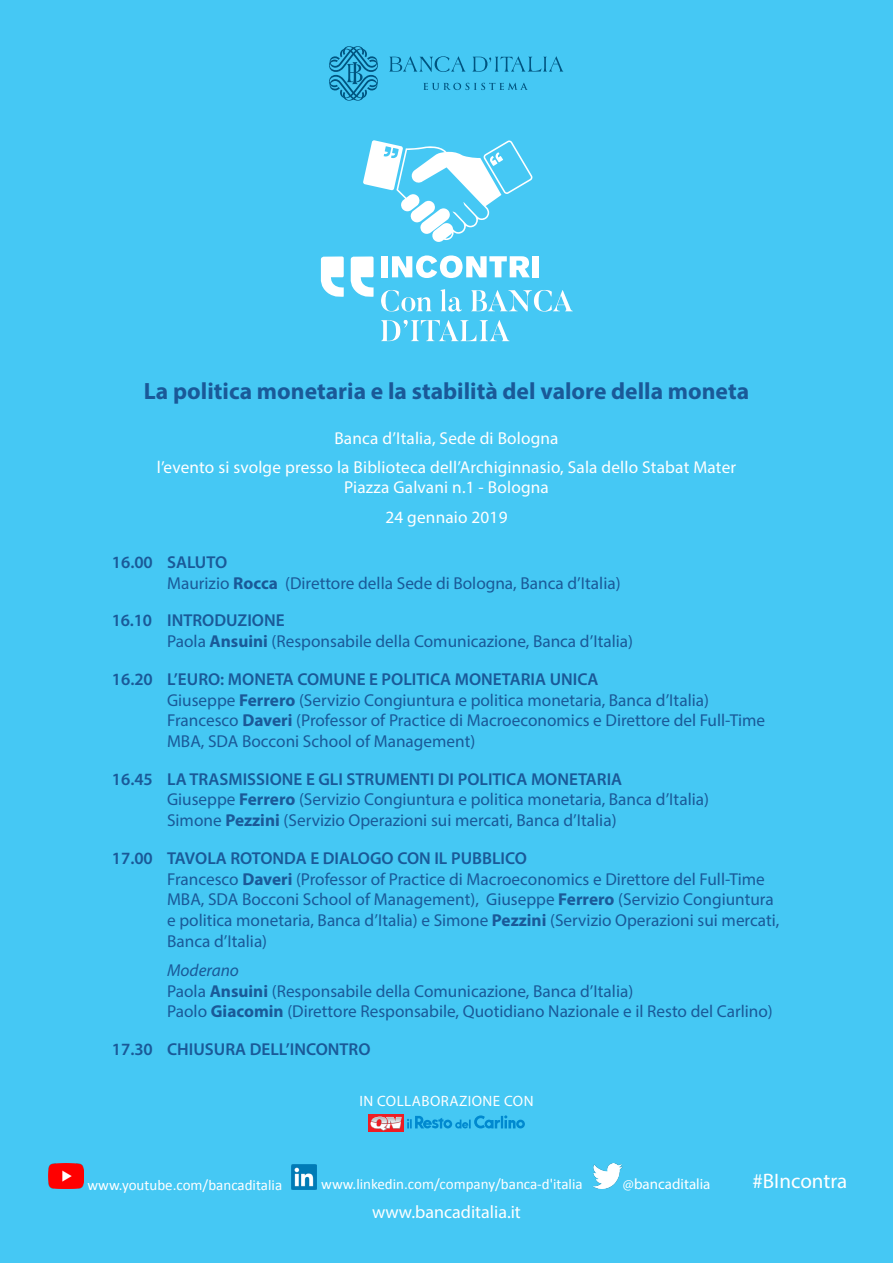
<style>
.page{position:relative;width:893px;height:1263px;background:#45c8f4}
.page>*{position:absolute;margin:0;border:0;box-sizing:border-box;transform-origin:0 0}
.t1{font:700 23.55px "Myriad Pro";color:#1a5998}
.t2{font:21px "Myriad Pro";color:#fff}
.t3{font:18px "Myriad Pro";color:#fff}
.t4{font:17.25px/20.7px "Myriad Pro";color:#1a5998}
.t5{font:17.25px/29.2px "Myriad Pro";letter-spacing:.01em;color:#fff;text-align:center}
.t6{font:600 17.25px "Myriad Pro";color:#1a5998}
.t7{font:15px "Calibri";color:#fff}
.t8{font:15px "Myriad Pro";letter-spacing:.03em;color:#fff}
.t9{font:15px "Myriad Pro";color:#fff}
.s1{font-weight:600}
.s2{font-weight:700}
.s3{font-style:italic}
</style>
<div class="page">
<svg style="left:381px;top:290px;width:50px;height:22px"></svg>
<svg style="left:440px;top:289px;width:22px;height:23px"></svg>
<svg style="left:471px;top:290px;width:102px;height:22px"></svg>
<svg style="left:381px;top:320px;width:128px;height:21px"></svg>
<div style="left:381px;top:256px;width:7px;height:21px;background:#fff"></div>
<svg style="left:392px;top:255px;width:138px;height:23px"></svg>
<div style="left:532px;top:256px;width:7px;height:21px;background:#fff"></div>
<svg style="left:350px;top:256px;width:24px;height:41px"></svg>
<svg style="left:320px;top:256px;width:24px;height:41px"></svg>
<svg style="left:363px;top:140px;width:170px;height:102px"></svg>
<svg style="left:389px;top:56px;width:76px;height:16px"></svg>
<svg style="left:472px;top:56px;width:91px;height:16px"></svg>
<svg style="left:423px;top:83px;width:105px;height:7px"></svg>
<svg style="left:329px;top:46px;width:49px;height:55px"></svg>
<img style="left:593px;top:1164px;width:30px;height:24px">
<img style="left:48px;top:1163px;width:35px;height:25px">
<img style="left:292px;top:1164px;width:24px;height:25px">
<svg style="left:369px;top:1115px;width:35px;height:17px"></svg>
<svg style="left:371px;top:1117px;width:30px;height:14px"></svg>
<svg style="left:407px;top:1115px;width:118px;height:13px"></svg>
<h1 class="t1" style="left:144px;top:376px;width:607px">La politica monetaria e la stabilità del valore della moneta</h1>
<p class="t5" style="left:157px;top:423px;width:581px">Banca d’Italia, Sede di Bologna<br>l’evento si svolge presso la Biblioteca dell’Archiginnasio, Sala dello Stabat Mater</p>
<p class="t5" style="left:344px;top:473px;width:206px">Piazza Galvani n.1 - Bologna<br>24 gennaio 2019</p>
<p class="t4" style="left:167px;top:552px;width:455px;text-indent:-55px"><span class="s1">16.00 SALUTO<br></span>Maurizio <span class="s2">Rocca</span> (Direttore della Sede di Bologna, Banca d’Italia)</p>
<p class="t4" style="left:167px;top:610px;width:467px;text-indent:-55px"><span class="s1">16.10 INTRODUZIONE<br></span>Paola <span class="s2">Ansuini</span> (Responsabile della Comunicazione, Banca d’Italia)</p>
<p class="t4" style="left:167px;top:668px;width:599px;text-indent:-55px"><span class="s1">16.20 L’EURO: MONETA COMUNE E POLITICA MONETARIA UNICA<br></span>Giuseppe <span class="s2">Ferrero</span> (Servizio Congiuntura e politica monetaria, Banca d’Italia)<br>Francesco <span class="s2">Daveri</span> (Professor of Practice di Macroeconomics e Direttore del Full-Time MBA, SDA Bocconi School of Management)</p>
<p class="t4" style="left:167px;top:768px;width:543px;text-indent:-55px"><span class="s1">16.45 LA TRASMISSIONE E GLI STRUMENTI DI POLITICA MONETARIA<br></span>Giuseppe <span class="s2">Ferrero</span> (Servizio Congiuntura e politica monetaria, Banca d’Italia)<br>Simone <span class="s2">Pezzini</span> (Servizio Operazioni sui mercati, Banca d’Italia)</p>
<p class="t4" style="left:167px;top:847px;width:614px;text-indent:-55px"><span class="s1">17.00 TAVOLA ROTONDA E DIALOGO CON IL PUBBLICO<br></span>Francesco <span class="s2">Daveri</span> (Professor of Practice di Macroeconomics e Direttore del Full-Time MBA, SDA Bocconi School of Management), Giuseppe <span class="s2">Ferrero</span> (Servizio Congiuntura e politica monetaria, Banca d’Italia) e Simone <span class="s2">Pezzini</span> (Servizio Operazioni sui mercati, Banca d’Italia)</p>
<p class="t4" style="left:167px;top:959px;width:607px"><span class="s3">Moderano<br></span>Paola <span class="s2">Ansuini</span> (Responsabile della Comunicazione, Banca d’Italia)<br>Paolo <span class="s2">Giacomin</span> (Direttore Responsabile, Quotidiano Nazionale e il Resto del Carlino)</p>
<p class="t6" style="left:112px;top:1038px;width:260px">17.30 CHIUSURA DELL’INCONTRO</p>
<p class="t8" style="left:359px;top:1092px;width:176px">IN COLLABORAZIONE CON</p>
<p class="t7" style="left:88px;top:1175px;width:196px">www.youtube.com/bancaditalia</p>
<p class="t7" style="left:321px;top:1174px;width:263px">www.linkedin.com/company/banca-d'italia</p>
<p class="t2" style="left:752px;top:1168px;width:96px">#BIncontra</p>
<p class="t9" style="left:623px;top:1174px;width:89px">@bancaditalia</p>
<p class="t3" style="left:372px;top:1201px;width:150px">www.bancaditalia.it</p>
</div>
